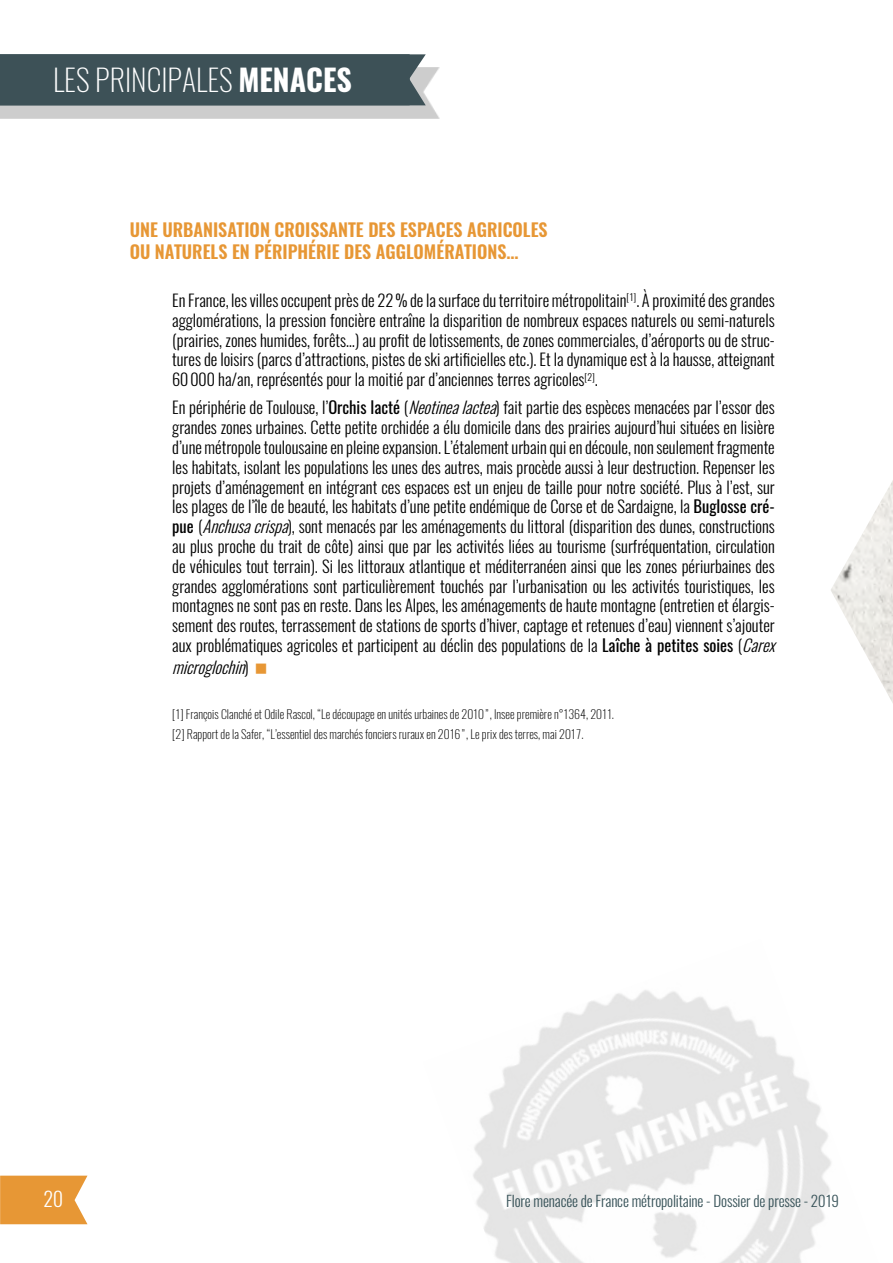
<style>
.page{position:relative;width:893px;height:1263px;background:#fff}
.page>*{position:absolute;margin:0;border:0;box-sizing:border-box;transform-origin:0 0}
.t1{font:200 30px "Oswald";color:#fff}
.t2{font:300 19.95px "Oswald";color:#fff}
.texte_courant{font:600 18px/21.6px "Oswald";color:#e79735}
.texte_courant-2{font:300 16.5px/19.8px "Oswald";color:#000;text-align:justify}
.texte_courant-3{font:italic 300 16.5px "Oswald";color:#000}
.t3{font:300 15px "Oswald";letter-spacing:-.01em;color:#375258}
.texte_courant-4{font:200 12px/19.8px "Oswald";color:#000}
.s1{font-weight:700}
.s2{font-weight:400}
.s3{font-style:italic}
.s4{font-style:normal}
</style>
<div class="page">
<img style="left:831px;top:480px;width:62px;height:223px">
<img style="left:473px;top:990px;width:358px;height:273px">
<svg style="left:0;top:1176px;width:87px;height:48px;background:#e89e43"></svg>
<div style="left:0;top:67px;width:440px;height:52px;background:#000;opacity:.2"></div>
<div style="left:0;top:54px;width:426px;height:51px;background:#3d5157"></div>
<p class="t1" style="left:53px;top:60px;width:300px">LES PRINCIPALES <span class="s1">MENACES</span></p>
<p class="texte_courant" style="left:130px;top:220px;width:419px">UNE URBANISATION CROISSANTE DES ESPACES AGRICOLES<br>OU NATURELS EN PÉRIPHÉRIE DES AGGLOMÉRATIONS...</p>
<p class="texte_courant-2" style="left:172px;top:290px;width:604px">En France, les villes occupent près de 22% de la surface du territoire métropolitain<sup>[1]</sup>. À proximité des grandes agglomérations, la pression foncière entraîne la disparition de nombreux espaces naturels ou semi-naturels (prairies, zones humides, forêts…) au profit de lotissements, de zones commerciales, d’aéroports ou de struc&shy;tures de loisirs (parcs d’attractions, pistes de ski artificielles etc.). Et la dynamique est à la hausse, atteignant 60 000 ha/an, représentés pour la moitié par d’anciennes terres agricoles<sup>[2]</sup>.</p>
<p class="texte_courant-2" style="left:172px;top:398px;width:610px;text-align:left">En périphérie de Toulouse, l’<span class="s2">Orchis lacté</span> (<span class="s3">Neotinealactea</span>) fait partie des espèces menacées par l’essor des grandes zones urbaines. Cette petite orchidée a élu domicile dans des prairies aujourd’hui situées en lisière d’une métropole toulousaine en pleine expansion. L’étalement urbain qui en découle, non seulement fragmente les habitats, isolant les populations les unes des autres, mais procède aussi à leur destruction. Repenser les projets d’aménagement en intégrant ces espaces est un enjeu de taille pour notre société. Plus à l’est, sur les plages de l’île de beauté, les habitats d’une petite endémique de Corse et de Sardaigne, la <span class="s2">Buglosse cré&shy;pue</span> (<span class="s3">Anchusacrispa</span>), sont menacés par les aménagements du littoral (disparition des dunes, constructions au plus proche du trait de côte) ainsi que par les activités liées au tourisme (surfréquentation, circulation de véhicules tout terrain). Si les littoraux atlantique et méditerranéen ainsi que les zones périurbaines des grandes agglomérations sont particulièrement touchés par l’urbanisation ou les activités touristiques, les montagnes ne sont pas en reste. Dans les Alpes, les aménagements de haute montagne (entretien et élargis&shy;sement des routes, terrassement de stations de sports d’hiver, captage et retenues d’eau) viennent s’ajouter aux problématiques agricoles et participent au déclin des populations de la <span class="s2">Laîche à petites soies</span> (<span class="s3">Carex</span></p>
<p class="texte_courant-3" style="left:172px;top:656px;width:80px">microglochin<span class="s4">)</span></p>
<p class="texte_courant-4" style="left:172px;top:705px;width:443px">[1] François Clanché et Odile Rascol, “Le découpage en unités urbaines de 2010”, Insee première n°1364, 2011. [2] Rapport de la Safer, “L’essentiel des marchés fonciers ruraux en 2016”, Le prix des terres, mai 2017.</p>
<p class="t2" style="left:44px;top:1186px;width:21px">20</p>
<p class="t3" style="left:506px;top:1191px;width:334px">Flore menacée de France métropolitaine - Dossier de presse - 2019</p>
</div>
